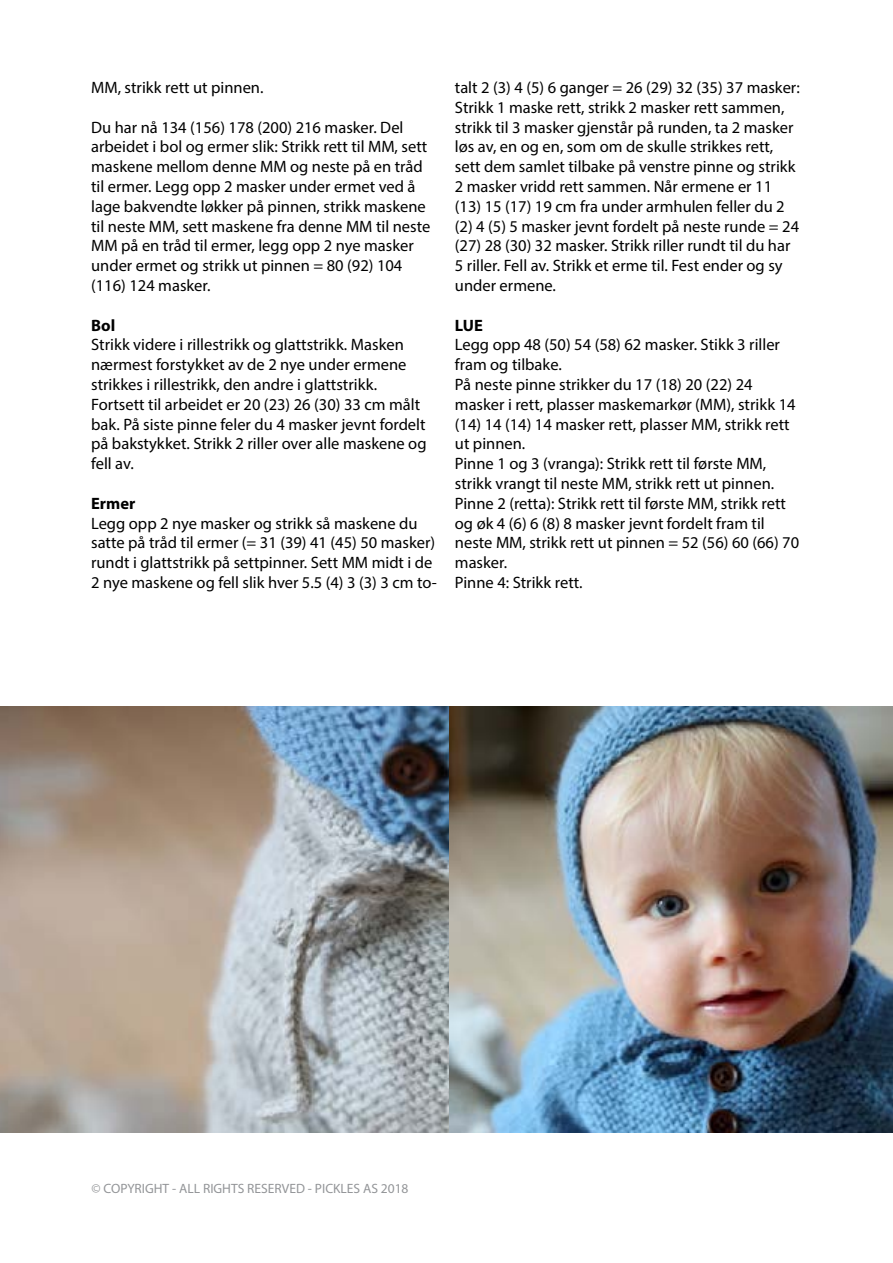
<style>
.page{position:relative;width:893px;height:1263px;background:#fff}
.page>*{position:absolute;margin:0;border:0;box-sizing:border-box;transform-origin:0 0}
.t1{font:16.5px/19.8px "Myriad Pro";color:#000}
.t2{font:700 16.5px "Myriad Pro";color:#000}
.t3{font:13.5px "Myriad Pro";color:#939598}
</style>
<div class="page">
<img style="left:0;top:707px;width:449px;height:426px">
<img style="left:449px;top:707px;width:444px;height:426px">
<p class="t1" style="left:91px;top:77px;width:174px">MM, strikk rett ut pinnen.</p>
<p class="t1" style="left:91px;top:117px;width:341px">Du har nå 134 (156) 178 (200) 216 masker. Del arbeidet i bol og ermer slik: Strikk rett til MM, sett maskene mellom denne MM og neste på en tråd til ermer. Legg opp 2 masker under ermet ved å lage bakvendte løkker på pinnen, strikk maskene til neste MM, sett maskene fra denne MM til neste MM på en tråd til ermer, legg opp 2 nye masker under ermet og strikk ut pinnen = 80 (92) 104 (116) 124 masker.</p>
<p class="t2" style="left:91px;top:314px;width:26px">Bol</p>
<p class="t1" style="left:91px;top:335px;width:337px">Strikk videre i rillestrikk og glattstrikk. Masken nærmest forstykket av de 2 nye under ermene strikkes i rillestrikk, den andre i glattstrikk.<br>Fortsett til arbeidet er 20 (23) 26 (30) 33 cm målt bak. På siste pinne feler du 4 masker jevnt fordelt på bakstykket. Strikk 2 riller over alle maskene og fell av.</p>
<p class="t2" style="left:91px;top:492px;width:46px">Ermer</p>
<p class="t1" style="left:91px;top:513px;width:347px">Legg opp 2 nye masker og strikk så maskene du satte på tråd til ermer (= 31 (39) 41 (45) 50 masker) rundt i glattstrikk på settpinner. Sett MM midt i de 2 nye maskene og fell slik hver 5.5 (4) 3 (3) 3 cm to-</p>
<p class="t1" style="left:455px;top:77px;width:346px">talt 2 (3) 4 (5) 6 ganger = 26 (29) 32 (35) 37 masker:<br>Strikk 1 maske rett, strikk 2 masker rett sammen, strikk til 3 masker gjenstår på runden, ta 2 masker løs av, en og en, som om de skulle strikkes rett, sett dem samlet tilbake på venstre pinne og strikk 2 masker vridd rett sammen. Når ermene er 11 (13) 15 (17) 19 cm fra under armhulen feller du 2 (2) 4 (5) 5 masker jevnt fordelt på neste runde = 24 (27) 28 (30) 32 masker. Strikk riller rundt til du har 5 riller. Fell av. Strikk et erme til. Fest ender og sy under ermene.</p>
<p class="t2" style="left:455px;top:314px;width:29px">LUE</p>
<p class="t1" style="left:455px;top:335px;width:346px">Legg opp 48 (50) 54 (58) 62 masker. Stikk 3 riller fram og tilbake.<br>På neste pinne strikker du 17 (18) 20 (22) 24 masker i rett, plasser maskemarkør (MM), strikk 14 (14) 14 (14) 14 masker rett, plasser MM, strikk rett ut pinnen.<br>Pinne 1 og 3 (vranga): Strikk rett til første MM, strikk vrangt til neste MM, strikk rett ut pinnen.<br>Pinne 2 (retta): Strikk rett til første MM, strikk rett og øk 4 (6) 6 (8) 8 masker jevnt fordelt fram til neste MM, strikk rett ut pinnen = 52 (56) 60 (66) 70 masker.<br>Pinne 4: Strikk rett.</p>
<p class="t3" style="left:92px;top:1180px;width:319px">© COPYRIGHT - ALL RIGHTS RESERVED - PICKLES AS 2018</p>
</div>
